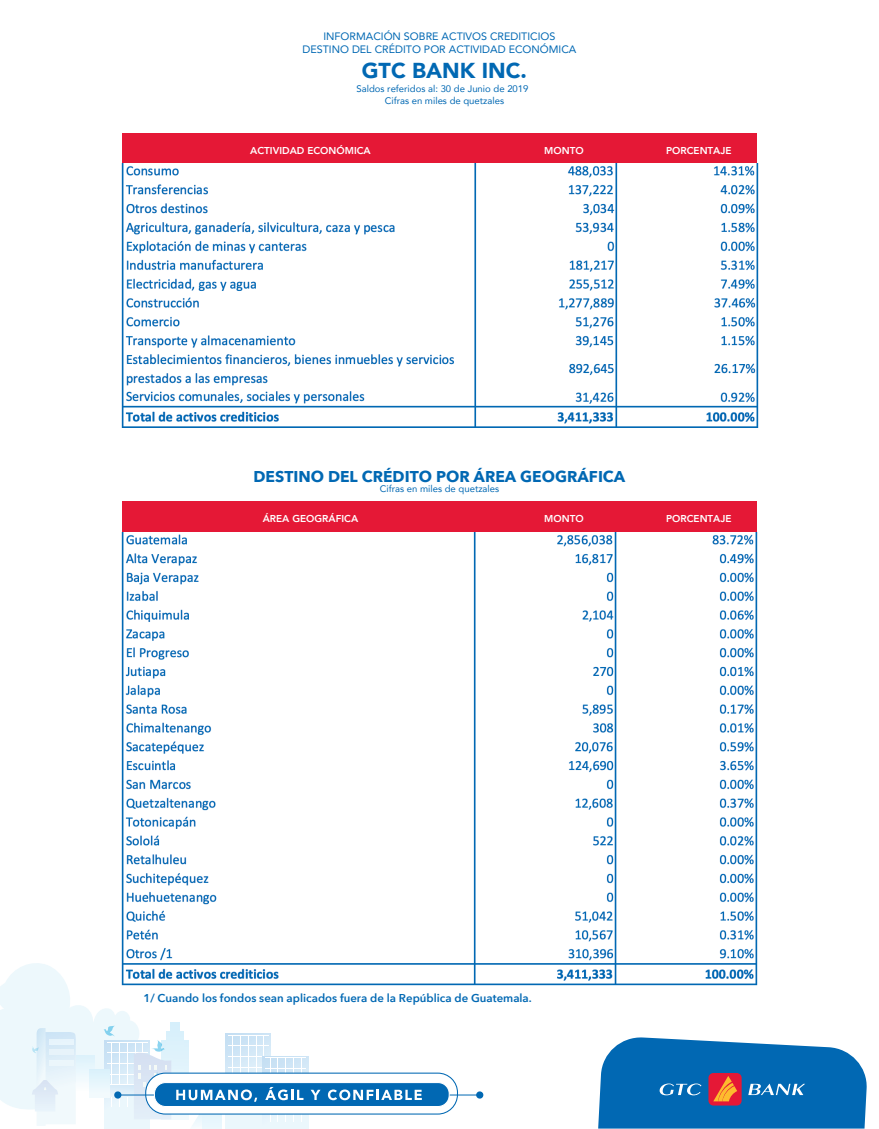
<style>
.page{position:relative;width:879px;height:1129px;background:#fff}
.page>*{position:absolute;margin:0;border:0;box-sizing:border-box;transform-origin:0 0}
.t1{font:900 21.62px "Avenir";color:#0168b3}
.t2{font:700 15.62px "Avenir Next";color:#0168b3}
.t3{font:600 11.38px "Avenir Next";color:#0168b3}
.t4{font:10.75px/12.9px "Avenir";color:#0168b3;text-align:center}
.t5{font:800 10px "Avenir";color:#fff}
.t6{font:9.5px/11.4px "Avenir";color:#0168b3;text-align:center}
</style>
<div class="page">
<div style="left:122px;top:134px;width:634px;height:30px;background:#e51836"></div>
<div style="left:122px;top:502px;width:634px;height:30px;background:#e51836"></div>
<hr style="left:118px;top:1095px;width:364px;height:1px;background:#0168b3">
<svg style="left:598px;top:1037px;width:269px;height:92px;background:#2877b6"></svg>
<svg style="left:0;top:963px;width:457px;height:166px"></svg>
<svg style="left:475px;top:1091px;width:8px;height:8px"></svg>
<img style="left:121px;top:163px;width:636px;height:264px">
<img style="left:121px;top:532px;width:636px;height:454px">
<p class="t4" style="left:302px;top:30px;width:275px">INFORMACIÓN SOBRE ACTIVOS CREDITICIOS<br>DESTINO DEL CRÉDITO POR ACTIVIDAD ECONÓMICA</p>
<h1 class="t1" style="left:361px;top:52px;width:167px">GTC BANK INC.</h1>
<p class="t6" style="left:356px;top:83px;width:173px">Saldos referidos al: 30 de Junio de 2019<br>Cifras en miles de quetzales</p>
<p class="t5" style="left:250px;top:142px;width:122px">ACTIVIDAD ECONÓMICA</p>
<p class="t5" style="left:544px;top:142px;width:41px">MONTO</p>
<p class="t5" style="left:665px;top:142px;width:67px">PORCENTAJE</p>
<h2 class="t2" style="left:253px;top:463px;width:373px">DESTINO DEL CRÉDITO POR ÁREA GEOGRÁFICA</h2>
<p class="t5" style="left:544px;top:510px;width:41px">MONTO</p>
<p class="t5" style="left:665px;top:510px;width:67px">PORCENTAJE</p>
<p class="t6" style="left:379px;top:483px;width:121px">Cifras en miles de quetzales</p>
<p class="t5" style="left:262px;top:510px;width:97px">ÁREA GEOGRÁFICA</p>
<p class="t3" style="left:143px;top:988px;width:390px">1/ Cuando los fondos sean aplicados fuera de la República de Guatemala.</p>
</div>
